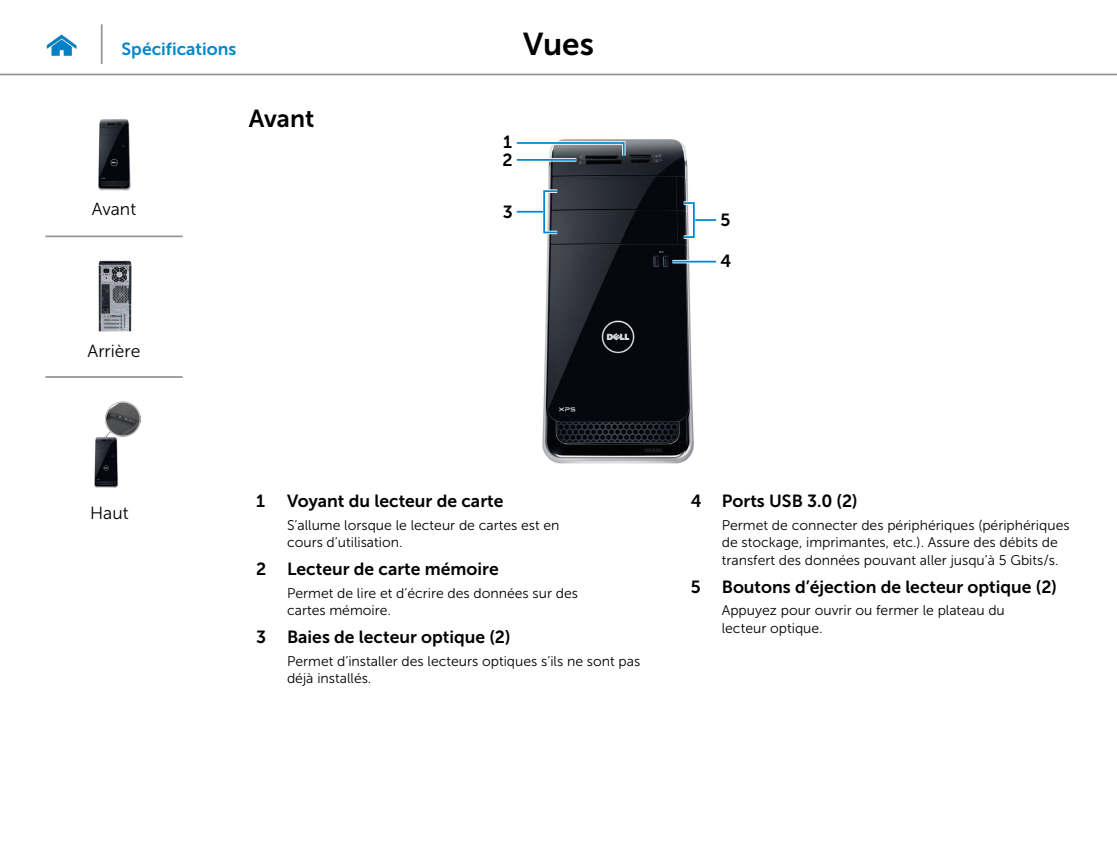
<style>
.page{position:relative;width:1117px;height:844px;background:#fff}
.page>*{position:absolute;margin:0;border:0;box-sizing:border-box;transform-origin:0 0}
.t1{font:31.5px "Museo Sans For Dell 700";color:#000}
.Head2{font:24.5px "Museo Sans For Dell 700";color:#000}
.Callout_Head{font:17.5px "Museo Sans For Dell 700";color:#000}
.t2{font:17.5px "Museo Sans For Dell 300";color:#000}
.Hyperlink{font:17.5px "Museo Sans For Dell 700";color:#0087cc}
.Callout-L{font:17.5px "Museo Sans For Dell 700";color:#000}
.Callout_description{font:14px/17.5px "Museo Sans For Dell 300";color:#000}
</style>
<div class="page">
<hr style="left:0;top:74px;width:1116px;height:1px;background:#939598">
<img style="left:46px;top:34px;width:31px;height:22px">
<img style="left:542px;top:139px;width:175px;height:325px">
<hr style="left:516px;top:159px;width:60px;height:2px;background:#0087cc">
<div style="left:542px;top:189px;width:17px;height:45px;border:4px solid #fff"></div>
<div style="left:543px;top:190px;width:15px;height:43px;border:2px solid #0087cc"></div>
<hr style="left:516px;top:210px;width:27px;height:3px;background:#fff">
<svg style="left:516px;top:211px;width:27px;height:1px"></svg>
<hr style="left:672px;top:260px;width:44px;height:3px;background:#fff">
<hr style="left:672px;top:261px;width:44px;height:1px;background:#0087cc">
<svg style="left:516px;top:139px;width:111px;height:20px"></svg>
<div style="left:681px;top:201px;width:14px;height:38px;border:4px solid #fff"></div>
<div style="left:682px;top:202px;width:12px;height:36px;border:2px solid #0087cc"></div>
<hr style="left:695px;top:218px;width:21px;height:4px;background:#fff">
<hr style="left:695px;top:219px;width:21px;height:2px;background:#0087cc">
<hr style="left:101px;top:24px;width:2px;height:40px;background:#939598">
<img style="left:98px;top:119px;width:33px;height:71px">
<img style="left:98px;top:260px;width:34px;height:71px">
<hr style="left:45px;top:235px;width:138px;height:2px;background:#939598">
<hr style="left:45px;top:376px;width:138px;height:2px;background:#939598">
<img style="left:94px;top:401px;width:46px;height:86px">
<p class="Hyperlink" style="left:122px;top:39px;width:116px">Spécifications</p>
<h1 class="t1" style="left:523px;top:26px;width:72px">Vues</h1>
<p class="t2" style="left:92px;top:200px;width:46px">Avant</p>
<p class="t2" style="left:88px;top:341px;width:54px">Arrière</p>
<p class="Head2" style="left:249px;top:104px;width:67px">Avant</p>
<p class="Callout-L" style="left:503px;top:132px;width:10px">1</p>
<p class="Callout-L" style="left:502px;top:150px;width:12px">2</p>
<p class="Callout-L" style="left:502px;top:202px;width:12px">3</p>
<p class="Callout-L" style="left:720px;top:210px;width:11px">5</p>
<p class="Callout-L" style="left:720px;top:251px;width:12px">4</p>
<p class="t2" style="left:90px;top:503px;width:40px">Haut</p>
<p class="Callout_Head" style="left:256px;top:491px;width:10px">1</p>
<p class="Callout_Head" style="left:287px;top:491px;width:218px">Voyant du lecteur de carte</p>
<p class="Callout_description" style="left:287px;top:516px;width:274px">S’allume lorsque le lecteur de cartes est en cours d’utilisation.</p>
<p class="Callout_Head" style="left:256px;top:559px;width:12px">2</p>
<p class="Callout_Head" style="left:287px;top:559px;width:213px">Lecteur de carte mémoire</p>
<p class="Callout_description" style="left:287px;top:584px;width:292px">Permet de lire et d’écrire des données sur des cartes mémoire.</p>
<p class="Callout_Head" style="left:256px;top:627px;width:12px">3</p>
<p class="Callout_Head" style="left:287px;top:627px;width:225px">Baies de lecteur optique (2)</p>
<p class="Callout_description" style="left:287px;top:652px;width:354px">Permet d’installer des lecteurs optiques s’ils ne sont pas déjà installés.</p>
<p class="Callout_Head" style="left:690px;top:491px;width:12px">4</p>
<p class="Callout_Head" style="left:721px;top:491px;width:137px">Ports USB 3.0 (2)</p>
<p class="Callout_description" style="left:721px;top:516px;width:349px">Permet de connecter des périphériques (périphériques de stockage, imprimantes, etc.). Assure des débits de transfert des données pouvant aller jusqu’à 5 Gbits/s.</p>
<p class="Callout_Head" style="left:690px;top:577px;width:11px">5</p>
<p class="Callout_Head" style="left:721px;top:577px;width:336px">Boutons d’éjection de lecteur optique (2)</p>
<p class="Callout_description" style="left:721px;top:601px;width:284px">Appuyez pour ouvrir ou fermer le plateau du lecteur optique.</p>
</div>
